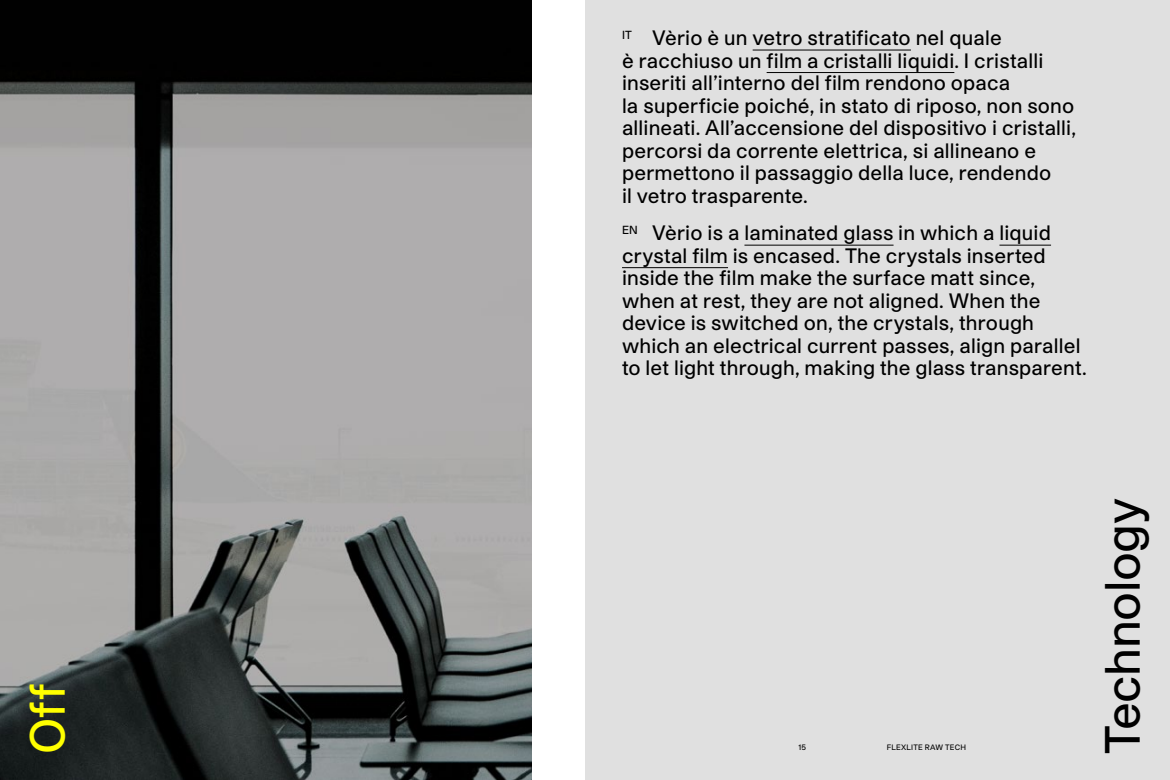
<style>
.page{position:relative;width:1170px;height:780px;background:#fff}
.page>*{position:absolute;margin:0;border:0;box-sizing:border-box;transform-origin:0 0}
.t1{font:500 47.5px "Studio Pro";letter-spacing:-.005em;color:#000}
.t2{font:500 47.5px "Studio Pro";color:#ff0}
.t3{font:500 20px/22.5px "Studio Pro";letter-spacing:.01em;color:#000}
.t4{font:500 7.5px "Studio Pro";letter-spacing:.025em;color:#000}
</style>
<div class="page">
<div style="left:585px;top:0;width:584px;height:780px;background:#e0e0e0"></div>
<img style="left:0;top:0;width:531px;height:780px">
<hr style="left:752px;top:50px;width:158px;height:1px;background:#000">
<hr style="left:766px;top:72px;width:188px;height:1px;background:#000">
<hr style="left:744px;top:245px;width:149px;height:1px;background:#000">
<hr style="left:999px;top:245px;width:51px;height:1px;background:#000">
<hr style="left:622px;top:267px;width:106px;height:1px;background:#000">
<h1 class="t2" style="left:16px;top:754px;width:72px;rotate:-90deg">Off</h1>
<p class="t3" style="left:622px;top:26px;width:455px"><sup>IT</sup> Vèrio è un vetro stratificato nel quale<br>è racchiuso un film a cristalli liquidi. I cristalli inseriti all’interno del film rendono opaca<br>la superficie poiché, in stato di riposo, non sono allineati. All’accensione del dispositivo i cristalli, percorsi da corrente elettrica, si allineano e permettono il passaggio della luce, rendendo<br>il vetro trasparente.</p>
<p class="t3" style="left:622px;top:221px;width:466px"><sup>EN</sup> Vèrio is a laminated glass in which a liquid crystal film is encased. The crystals inserted inside the film make the surface matt since, when at rest, they are not aligned. When the device is switched on, the crystals, through which an electrical current passes, align parallel to let light through, making the glass transparent.</p>
<p class="t4" style="left:798px;top:742px;width:9px">15</p>
<p class="t4" style="left:886px;top:742px;width:81px">FLEXLITE RAW TECH</p>
<h1 class="t1" style="left:1091px;top:754px;width:257px;rotate:-90deg">Technology</h1>
</div>
